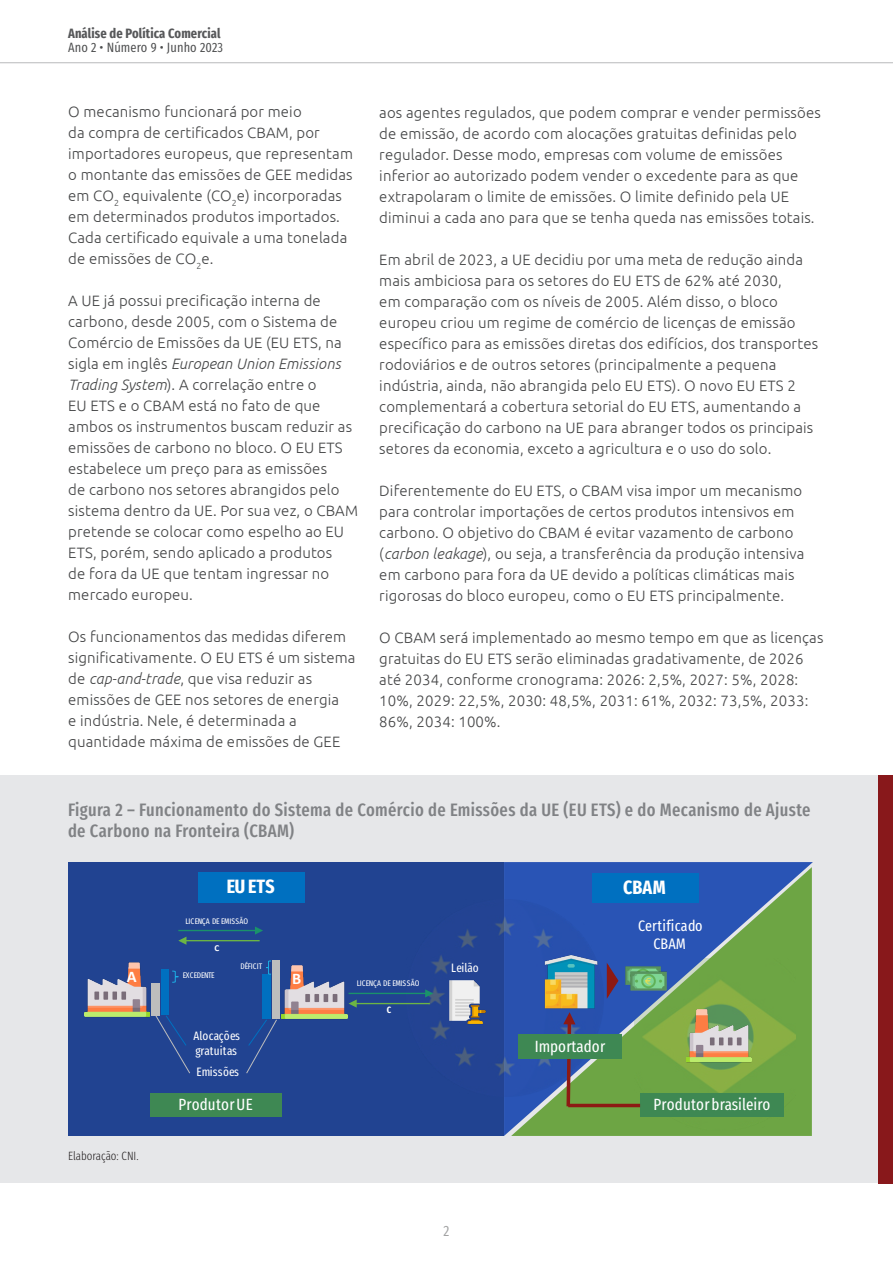
<style>
.page{position:relative;width:893px;height:1263px;background:#fff}
.page>*{position:absolute;margin:0;border:0;box-sizing:border-box;transform-origin:0 0}
.t1{font:700 19.2px "Fira Sans Compressed";color:#fff}
.Titulo_do_grafico{font:500 18px/21px "Fira Sans Compressed";letter-spacing:.02em;color:#808285}
.t2{font:16.2px "Fira Sans Compressed";letter-spacing:.01em;color:#fff}
.t3{font:700 16.2px "Calibri";color:#fff}
.t4{font:15.15px/17.2px "Fira Sans Compressed";letter-spacing:.01em;color:#fff;text-align:center}
.Texto_corrido{font:300 15px/21px "Ubuntu";letter-spacing:.01em;color:#454647}
.t5{font:15px "Fira Sans Compressed";color:#454647}
.t6{font:700 13.5px "Fira Sans Compressed";letter-spacing:.01em;color:#57585a}
.t7{font:13.5px "Fira Sans Compressed";letter-spacing:.01em;color:#4b4c4d}
.t8{font:12.15px/15.1px "Fira Sans Compressed";letter-spacing:.01em;color:#fff}
.t9{font:300 12px "Fira Sans Compressed";color:#231f20}
.t10{font:700 9.15px "Calibri";color:#fff}
.t11{font:700 9.15px "Fira Sans Compressed";color:#fff}
.t12{font:8.1px "Fira Sans Compressed";letter-spacing:.005em;color:#fff}
.t13{font:8.1px "Fira Sans Compressed";letter-spacing:-.055em;color:#fff}
.t14{font:8.1px "Fira Sans Compressed";letter-spacing:-.01em;color:#fff}
.s1{font-style:italic}
</style>
<div class="page">
<hr style="left:0;top:62px;width:893px;height:1px;background:#808285">
<div style="left:0;top:776px;width:893px;height:407px;background:#e6e7e9"></div>
<div style="left:878px;top:775px;width:15px;height:408px;background:#88181b"></div>
<div style="left:69px;top:862px;width:435px;height:273px;background:#214391"></div>
<div style="left:198px;top:872px;width:106px;height:31px;background:#0070c0"></div>
<div style="left:150px;top:1093px;width:132px;height:24px;background:#3e8853"></div>
<div style="left:151px;top:983px;width:8px;height:32px;background:#bdbdbd"></div>
<div style="left:161px;top:969px;width:8px;height:46px;background:#0070c0"></div>
<div style="left:262px;top:975px;width:9px;height:44px;background:#0070c0"></div>
<div style="left:273px;top:960px;width:7px;height:59px;background:#bdbdbd"></div>
<svg style="left:172px;top:970px;width:7px;height:13px"></svg>
<svg style="left:265px;top:960px;width:6px;height:15px"></svg>
<hr style="left:178px;top:930px;width:78px;height:1px;background:#1a926a">
<svg style="left:255px;top:926px;width:8px;height:8px"></svg>
<hr style="left:185px;top:940px;width:75px;height:1px;background:#6cb544">
<svg style="left:178px;top:937px;width:8px;height:8px"></svg>
<svg style="left:155px;top:1015px;width:35px;height:59px"></svg>
<svg style="left:246px;top:1019px;width:31px;height:55px"></svg>
<svg style="left:504px;top:862px;width:308px;height:273px;background:#598971"></svg>
<div style="left:593px;top:873px;width:106px;height:30px;background:#0070c0"></div>
<div style="left:641px;top:1093px;width:143px;height:24px;background:#3e8853"></div>
<img style="left:624px;top:957px;width:37px;height:37px">
<img style="left:629px;top:962px;width:38px;height:37px">
<img style="left:406px;top:899px;width:198px;height:197px">
<img style="left:544px;top:953px;width:57px;height:57px">
<svg style="left:563px;top:1012px;width:12px;height:98px"></svg>
<hr style="left:568px;top:1104px;width:72px;height:3px;background:#8d1a14">
<div style="left:518px;top:1034px;width:104px;height:25px;background:#3e8853"></div>
<svg style="left:606px;top:963px;width:13px;height:38px"></svg>
<hr style="left:349px;top:993px;width:77px;height:1px;background:#1a926a">
<svg style="left:425px;top:989px;width:8px;height:8px"></svg>
<hr style="left:355px;top:1003px;width:75px;height:1px;background:#6cb544">
<svg style="left:349px;top:999px;width:8px;height:9px"></svg>
<img style="left:444px;top:978px;width:48px;height:48px">
<div style="left:458px;top:984px;width:14px;height:15px;background:#f0f0f0"></div>
<img style="left:282px;top:965px;width:65px;height:55px">
<img style="left:84px;top:962px;width:65px;height:56px">
<img style="left:686px;top:1003px;width:66px;height:65px">
<p class="t6" style="left:68px;top:22px;width:154px">Análise de Política Comercial</p>
<p class="t7" style="left:68px;top:37px;width:157px">Ano 2 • Número 9 • Junho 2023</p>
<p class="Texto_corrido" style="left:68px;top:101px;width:286px">O mecanismo funcionará por meio<br>da compra de certificados CBAM, por importadores europeus, que representam o montante das emissões de GEE medidas em CO<sub>2</sub> equivalente (CO<sub>2</sub>e) incorporadas em determinados produtos importados.<br>Cada certificado equivale a uma tonelada de emissões de CO<sub>2</sub>e.</p>
<p class="Texto_corrido" style="left:68px;top:290px;width:291px">A UE já possui precificação interna de carbono, desde 2005, com o Sistema de Comércio de Emissões da UE (EU ETS, na sigla em inglês <span class="s1">European Union Emissions Trading System</span>). A correlação entre o<br>EU ETS e o CBAM está no fato de que ambos os instrumentos buscam reduzir as emissões de carbono no bloco. O EU ETS estabelece um preço para as emissões<br>de carbono nos setores abrangidos pelo sistema dentro da UE. Por sua vez, o CBAM pretende se colocar como espelho ao EU ETS, porém, sendo aplicado a produtos<br>de fora da UE que tentam ingressar no mercado europeu.</p>
<p class="Texto_corrido" style="left:68px;top:626px;width:289px">Os funcionamentos das medidas diferem significativamente. O EU ETS é um sistema de <span class="s1">cap-and-trade</span>, que visa reduzir as emissões de GEE nos setores de energia<br>e indústria. Nele, é determinada a quantidade máxima de emissões de GEE</p>
<p class="Texto_corrido" style="left:379px;top:102px;width:443px">aos agentes regulados, que podem comprar e vender permissões de emissão, de acordo com alocações gratuitas definidas pelo regulador. Desse modo, empresas com volume de emissões inferior ao autorizado podem vender o excedente para as que extrapolaram o limite de emissões. O limite definido pela UE diminui a cada ano para que se tenha queda nas emissões totais.</p>
<p class="Texto_corrido" style="left:379px;top:249px;width:440px">Em abril de 2023, a UE decidiu por uma meta de redução ainda mais ambiciosa para os setores do EU ETS de 62% até 2030,<br>em comparação com os níveis de 2005. Além disso, o bloco europeu criou um regime de comércio de licenças de emissão específico para as emissões diretas dos edifícios, dos transportes rodoviários e de outros setores (principalmente a pequena indústria, ainda, não abrangida pelo EU ETS). O novo EU ETS 2 complementará a cobertura setorial do EU ETS, aumentando a precificação do carbono na UE para abranger todos os principais setores da economia, exceto a agricultura e o uso do solo.</p>
<p class="Texto_corrido" style="left:379px;top:480px;width:427px">Diferentemente do EU ETS, o CBAM visa impor um mecanismo para controlar importações de certos produtos intensivos em carbono. O objetivo do CBAM é evitar vazamento de carbono (<span class="s1">carbon leakage</span>), ou seja, a transferência da produção intensiva em carbono para fora da UE devido a políticas climáticas mais rigorosas do bloco europeu, como o EU ETS principalmente.</p>
<p class="Texto_corrido" style="left:379px;top:627px;width:446px">O CBAM será implementado ao mesmo tempo em que as licenças gratuitas do EU ETS serão eliminadas gradativamente, de 2026 até 2034, conforme cronograma: 2026: 2,5%, 2027: 5%, 2028:<br>10%, 2029: 22,5%, 2030: 48,5%, 2031: 61%, 2032: 73,5%, 2033:<br>86%, 2034: 100%.</p>
<p class="Titulo_do_grafico" style="left:68px;top:799px;width:744px">Figura 2 – Funcionamento do Sistema de Comércio de Emissões da UE (EU ETS) e do Mecanismo de Ajuste de Carbono na Fronteira (CBAM)</p>
<p class="t1" style="left:227px;top:871px;width:49px">EU ETS</p>
<p class="t12" style="left:186px;top:915px;width:64px">LICENÇA DE EMISSÃO</p>
<p class="t10" style="left:215px;top:941px;width:6px">C</p>
<p class="t14" style="left:241px;top:959px;width:23px">DÉFICIT</p>
<p class="t3" style="left:127px;top:965px;width:11px">A</p>
<p class="t3" style="left:292px;top:967px;width:11px">B</p>
<p class="t12" style="left:357px;top:977px;width:64px">LICENÇA DE EMISSÃO</p>
<p class="t13" style="left:183px;top:969px;width:34px">EXCEDENTE</p>
<p class="t9" style="left:68px;top:1148px;width:72px">Elaboração: CNI.</p>
<p class="t8" style="left:193px;top:1028px;width:48px">Alocações gratuitas</p>
<p class="t8" style="left:197px;top:1064px;width:44px">Emissões</p>
<p class="t2" style="left:178px;top:1092px;width:76px">Produtor UE</p>
<p class="t11" style="left:387px;top:1003px;width:6px">C</p>
<p class="t8" style="left:451px;top:959px;width:29px">Leilão</p>
<p class="t5" style="left:443px;top:1219px;width:7px">2</p>
<p class="t1" style="left:623px;top:871px;width:44px">CBAM</p>
<p class="t4" style="left:638px;top:917px;width:66px">Certificado<br>CBAM</p>
<p class="t2" style="left:535px;top:1034px;width:72px">Importador</p>
<p class="t2" style="left:653px;top:1092px;width:118px">Produtor brasileiro</p>
</div>
